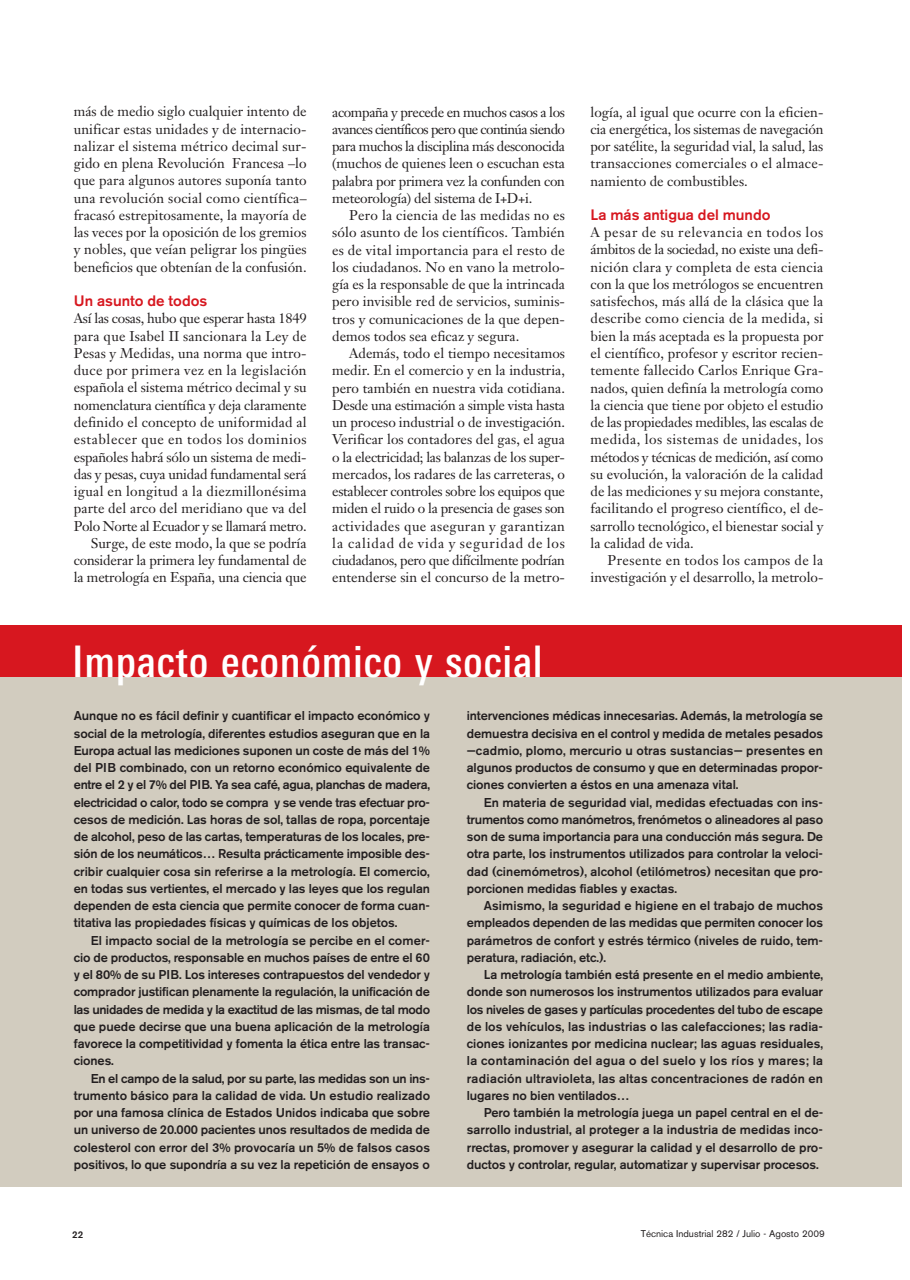
<style>
.page{position:relative;width:910px;height:1280px;background:#fff}
.page>*{position:absolute;margin:0;border:0;box-sizing:border-box;transform-origin:0 0}
.t1{font:500 condensed 43.5px "LT Univers";letter-spacing:.015em;color:#fff}
.t2{font:500 15px "Akzidenz Grotesk BE";color:#d7171f}
.t3{font:13.95px/17.2px "Janson Text";color:#231f20;text-align:justify}
.t4{font:500 12.75px/17.2px "Akzidenz Grotesk BE";letter-spacing:-.005em;color:#231f20;text-align:justify}
.t5{font:9.75px "Akzidenz Grotesk BE";color:#231f20}
.t6{font:500 9.75px "Akzidenz Grotesk BE";color:#231f20}
</style>
<div class="page">
<div style="left:0;top:637px;width:901px;height:549px;background:#d2ccbf"></div>
<div style="left:0;top:625px;width:901px;height:51px;background:#d7171f"></div>
<p class="t3" style="left:74px;top:104px;width:234px">más de medio siglo cualquier intento de unificar estas unidades y de internacio&shy;nalizar el sistema métrico decimal sur&shy;gido en plena Revolución Francesa –lo que para algunos autores suponía tanto una revolución social como científica– fracasó estrepitosamente, la mayoría de las veces por la oposición de los gremios y nobles, que veían peligrar los pingües beneficios que obtenían de la confusión.</p>
<p class="t2" style="left:74px;top:296px;width:135px">Un asunto de todos</p>
<p class="t3" style="left:74px;top:311px;width:234px;text-align:right">Así las cosas, hubo que esperar hasta 1849 para que Isabel II sancionara la Ley de Pesas y Medidas, una norma que intro&shy;duce por primera vez en la legislación española el sistema métrico decimal y su nomenclatura científica y deja claramente definido el concepto de uniformidad al establecer que en todos los dominios españoles habrá sólo un sistema de medi&shy;das y pesas, cuya unidad fundamental será igual en longitud a la diezmillonésima parte del arco del meridiano que va del Polo Norte al Ecuador y se llamará metro.<br>Surge, de este modo, la que se podría considerar la primera ley fundamental de la metrología en España, una ciencia que</p>
<p class="t3" style="left:332px;top:104px;width:234px">acompaña y precede en muchos casos a los avances científicos pero que continúa siendo para muchos la disciplina más desconocida (muchos de quienes leen o escuchan esta palabra por primera vez la confunden con meteorología) del sistema de I+D+i.</p>
<p class="t3" style="left:332px;top:208px;width:234px;text-indent:17px">Pero la ciencia de las medidas no es sólo asunto de los científicos. También es de vital importancia para el resto de los ciudadanos. No en vano la metrolo&shy;gía es la responsable de que la intrincada pero invisible red de servicios, suminis&shy;tros y comunicaciones de la que depen&shy;demos todos sea eficaz y segura.</p>
<p class="t3" style="left:332px;top:346px;width:234px;text-indent:17px">Además, todo el tiempo necesitamos medir. En el comercio y en la industria, pero también en nuestra vida cotidiana.<br>Desde una estimación a simple vista hasta un proceso industrial o de investigación.<br>Verificar los contadores del gas, el agua o la electricidad; las balanzas de los super&shy;mercados, los radares de las carreteras, o establecer controles sobre los equipos que miden el ruido o la presencia de gases son actividades que aseguran y garantizan la calidad de vida y seguridad de los ciudadanos, pero que difícilmente podrían entenderse sin el concurso de la metro-</p>
<h1 class="t1" style="left:72px;top:645px;width:472px">Impacto económico y social</h1>
<p class="t3" style="left:591px;top:105px;width:234px">logía, al igual que ocurre con la eficien&shy;cia energética, los sistemas de navegación por satélite, la seguridad vial, la salud, las transacciones comerciales o el almace&shy;namiento de combustibles.</p>
<p class="t2" style="left:591px;top:209px;width:181px">La más antigua del mundo</p>
<p class="t3" style="left:591px;top:225px;width:235px">A pesar de su relevancia en todos los ámbitos de la sociedad, no existe una defi&shy;nición clara y completa de esta ciencia con la que los metrólogos se encuentren satisfechos, más allá de la clásica que la describe como ciencia de la medida, si bien la más aceptada es la propuesta por el científico, profesor y escritor recien&shy;temente fallecido Carlos Enrique Gra&shy;nados, quien definía la metrología como la ciencia que tiene por objeto el estudio de las propiedades medibles, las escalas de medida, los sistemas de unidades, los métodos y técnicas de medición, así como su evolución, la valoración de la calidad de las mediciones y su mejora constante, facilitando el progreso científico, el de - sarrollo tecnológico, el bienestar social y la calidad de vida.</p>
<p class="t3" style="left:591px;top:553px;width:234px;text-align:right">Presente en todos los campos de la investigación y el desarrollo, la metrolo-</p>
<p class="t4" style="left:74px;top:708px;width:358px">Aunque no es fácil definir y cuantificar el impacto económico y social de la metrología, diferentes estudios aseguran que en la Europa actual las mediciones suponen un coste de más del 1% del PIB combinado, con un retorno económico equivalente de entre el 2 y el 7% del PIB. Ya sea café, agua, planchas de madera, electricidad o calor, todo se compra y se vende tras efectuar pro&shy;cesos de medición. Las horas de sol, tallas de ropa, porcentaje de alcohol, peso de las cartas, temperaturas de los locales, pre&shy;sión de los neumáticos… Resulta prácticamente imposible des&shy;cribir cualquier cosa sin referirse a la metrología. El comercio, en todas sus vertientes, el mercado y las leyes que los regulan dependen de esta ciencia que permite conocer de forma cuan&shy;titativa las propiedades físicas y químicas de los objetos.</p>
<p class="t4" style="left:74px;top:932px;width:358px;text-indent:17px">El impacto social de la metrología se percibe en el comer&shy;cio de productos, responsable en muchos países de entre el 60 y el 80% de su PIB. Los intereses contrapuestos del vendedor y comprador justifican plenamente la regulación, la unificación de las unidades de medida y la exactitud de las mismas, de tal modo que puede decirse que una buena aplicación de la metrología favorece la competitividad y fomenta la ética entre las transac&shy;ciones.</p>
<p class="t4" style="left:74px;top:1070px;width:358px;text-indent:17px">En el campo de la salud, por su parte, las medidas son un ins&shy;trumento básico para la calidad de vida. Un estudio realizado por una famosa clínica de Estados Unidos indicaba que sobre un universo de 20.000 pacientes unos resultados de medida de colesterol con error del 3% provocaría un 5% de falsos casos positivos, lo que supondría a su vez la repetición de ensayos o</p>
<p class="t4" style="left:467px;top:708px;width:358px">intervenciones médicas innecesarias. Además, la metrología se demuestra decisiva en el control y medida de metales pesados —cadmio, plomo, mercurio u otras sustancias— presentes en algunos productos de consumo y que en determinadas propor&shy;ciones convierten a éstos en una amenaza vital.</p>
<p class="t4" style="left:467px;top:794px;width:358px;text-indent:17px">En materia de seguridad vial, medidas efectuadas con ins&shy;trumentos como manómetros, frenómetos o alineadores al paso son de suma importancia para una conducción más segura. De otra parte, los instrumentos utilizados para controlar la veloci&shy;dad (cinemómetros), alcohol (etilómetros) necesitan que pro&shy;porcionen medidas fiables y exactas.</p>
<p class="t4" style="left:467px;top:898px;width:358px;text-indent:17px">Asimismo, la seguridad e higiene en el trabajo de muchos empleados dependen de las medidas que permiten conocer los parámetros de confort y estrés térmico (niveles de ruido, tem&shy;peratura, radiación, etc.).</p>
<p class="t4" style="left:467px;top:967px;width:358px;text-indent:17px">La metrología también está presente en el medio ambiente, donde son numerosos los instrumentos utilizados para evaluar los niveles de gases y partículas procedentes del tubo de escape de los vehículos, las industrias o las calefacciones; las radia&shy;ciones ionizantes por medicina nuclear; las aguas residuales, la contaminación del agua o del suelo y los ríos y mares; la radiación ultravioleta, las altas concentraciones de radón en lugares no bien ventilados…</p>
<p class="t4" style="left:467px;top:1105px;width:358px;text-indent:17px">Pero también la metrología juega un papel central en el de - sarrollo industrial, al proteger a la industria de medidas inco&shy;rrectas, promover y asegurar la calidad y el desarrollo de pro&shy;ductos y controlar, regular, automatizar y supervisar procesos.</p>
<p class="t6" style="left:72px;top:1231px;width:12px">22</p>
<p class="t5" style="left:641px;top:1230px;width:186px">Técnica Industrial 282 / Julio - Agosto 2009</p>
</div>
